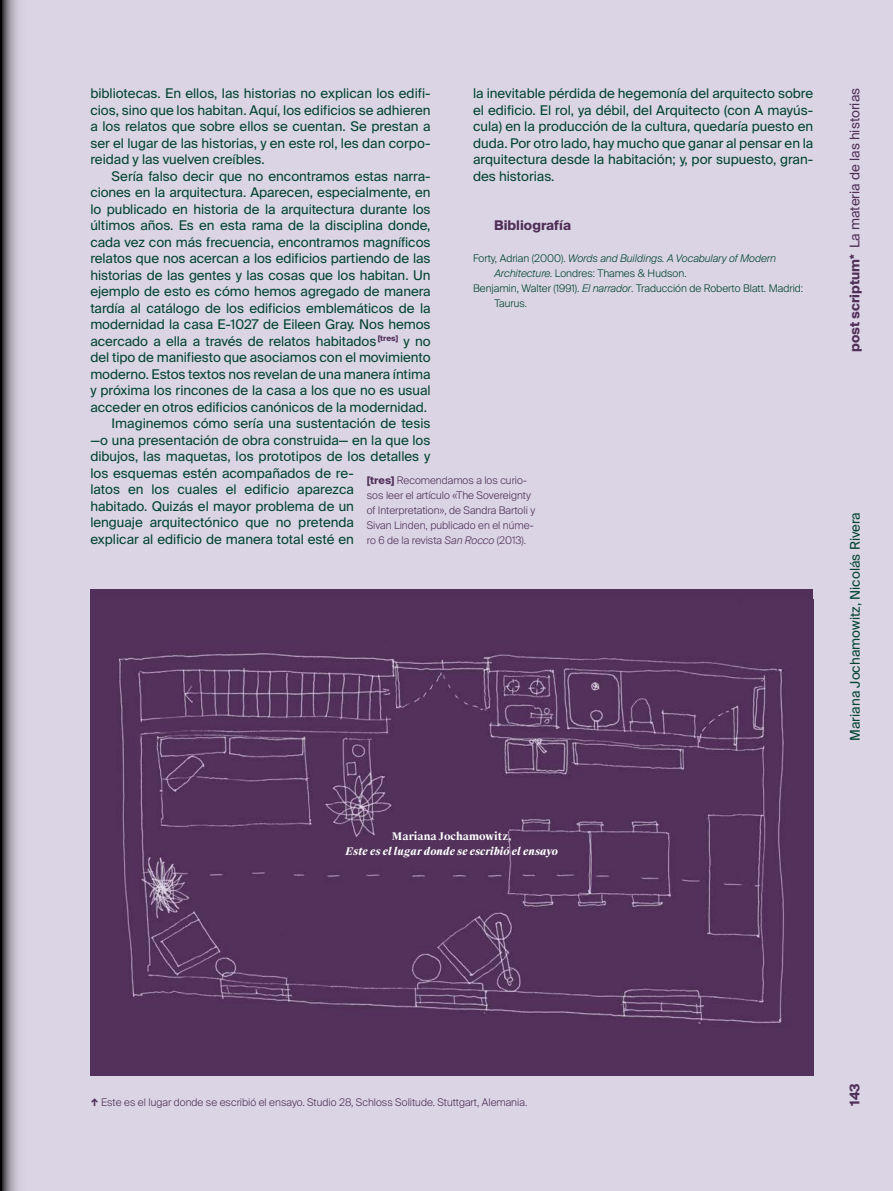
<style>
.page{position:relative;width:893px;height:1191px;background:#dad4e4}
.page>*{position:absolute;margin:0;border:0;box-sizing:border-box;transform-origin:0 0}
.t1{font:13.35px/16.5px "Suisse Intl";letter-spacing:-.005em;color:#00432f;text-align:justify}
.t2{font:13.35px "Suisse Intl";color:#502f58}
.t3{font:700 13.35px "Suisse Intl";color:#502f58}
.t4{font:300 10.5px/15px "Suisse Intl";color:#502f58}
.t5{font:300 10.5px "Suisse Intl";color:#00432f}
.t6{font:italic 300 10.5px "Suisse Intl";color:#00432f}
.t7{font:italic 700 10.5px "Suisse Works";color:#fff}
.t8{font:700 10.5px "Suisse Works";color:#fff}
.s1{font-style:normal}
.s2{font-style:italic}
.s3{font-weight:700}
</style>
<div class="page">
<svg style="left:0;top:0;width:255px;height:1191px"></svg>
<div style="left:90px;top:589px;width:723px;height:486px;background:#502f58"></div>
<img style="left:118px;top:653px;width:666px;height:371px">
<p class="t1" style="left:90px;top:85px;width:342px">bibliotecas. En ellos, las historias no explican los edifi&shy;cios, sino que los habitan. Aquí, los edificios se adhieren a los relatos que sobre ellos se cuentan. Se prestan a ser el lugar de las historias, y en este rol, les dan corpo&shy;reidad y las vuelven creíbles.</p>
<p class="t1" style="left:112px;top:168px;width:320px">Sería falso decir que no encontramos estas narra-</p>
<p class="t1" style="left:90px;top:184px;width:342px">ciones en la arquitectura. Aparecen, especialmente, en</p>
<p class="t1" style="left:90px;top:201px;width:342px">lo publicado en historia de la arquitectura durante los</p>
<p class="t1" style="left:90px;top:217px;width:342px">últimos años. Es en esta rama de la disciplina donde,</p>
<p class="t1" style="left:90px;top:234px;width:342px">cada vez con más frecuencia, encontramos magníficos</p>
<p class="t1" style="left:90px;top:250px;width:342px">relatos que nos acercan a los edificios partiendo de las</p>
<p class="t1" style="left:90px;top:267px;width:342px">historias de las gentes y las cosas que los habitan. Un</p>
<p class="t1" style="left:90px;top:283px;width:342px">ejemplo de esto es cómo hemos agregado de manera</p>
<p class="t1" style="left:90px;top:300px;width:342px">tardía al catálogo de los edificios emblemáticos de la</p>
<p class="t1" style="left:90px;top:316px;width:342px">modernidad la casa E-1027 de Eileen Gray. Nos hemos</p>
<p class="t1" style="left:90px;top:333px;width:342px">acercado a ella a través de relatos habitados <sup>[tres]</sup> y no</p>
<p class="t1" style="left:90px;top:349px;width:342px">del tipo de manifiesto que asociamos con el movimiento</p>
<p class="t1" style="left:90px;top:366px;width:342px">moderno. Estos textos nos revelan de una manera íntima</p>
<p class="t1" style="left:90px;top:382px;width:342px">y próxima los rincones de la casa a los que no es usual</p>
<p class="t1" style="left:90px;top:399px;width:338px">acceder en otros edificios canónicos de la modernidad.</p>
<p class="t1" style="left:112px;top:415px;width:320px">Imaginemos cómo sería una sustentación de tesis</p>
<p class="t1" style="left:90px;top:432px;width:342px">—o una presentación de obra construida— en la que los</p>
<p class="t1" style="left:90px;top:448px;width:342px">dibujos, las maquetas, los prototipos de los detalles y</p>
<p class="t1" style="left:90px;top:465px;width:265px">los esquemas estén acompañados de re-</p>
<p class="t1" style="left:90px;top:481px;width:265px">latos en los cuales el edificio aparezca</p>
<p class="t1" style="left:90px;top:498px;width:265px">habitado. Quizás el mayor problema de un</p>
<p class="t1" style="left:90px;top:514px;width:265px">lenguaje arquitectónico que no pretenda</p>
<p class="t1" style="left:90px;top:531px;width:265px">explicar al edificio de manera total esté en</p>
<p class="t1" style="left:473px;top:85px;width:342px">la inevitable pérdida de hegemonía del arquitecto sobre el edificio. El rol, ya débil, del Arquitecto (con A mayús&shy;cula) en la producción de la cultura, quedaría puesto en duda. Por otro lado, hay mucho que ganar al pensar en la arquitectura desde la habitación; y, por supuesto, gran&shy;des historias.</p>
<p class="t3" style="left:494px;top:218px;width:78px">Bibliografía</p>
<p class="t6" style="left:473px;top:252px;width:304px"><span class="s1">Forty, Adrian (2000).</span> Words and Buildings. A Vocabulary of Modern</p>
<p class="t5" style="left:494px;top:267px;width:194px"><span class="s2">Architecture.</span> Londres: Thames &amp; Hudson.</p>
<p class="t5" style="left:473px;top:282px;width:332px">Benjamin, Walter (1991). <span class="s2">El narrador</span>. Traducción de Roberto Blatt. Madrid:</p>
<p class="t5" style="left:494px;top:297px;width:34px">Taurus.</p>
<p class="t4" style="left:367px;top:473px;width:170px"><span class="s3">[tres]</span> Recomendamos a los curio&shy;sos leer el artículo «The Sovereignty of Interpretation», de Sandra Bartoli y Sivan Linden, publicado en el núme&shy;ro 6 de la revista <span class="s2">San Rocco</span> (2013).</p>
<p class="t8" style="left:392px;top:829px;width:121px">Mariana Jochamowitz,</p>
<p class="t7" style="left:346px;top:844px;width:214px">Este es el lugar donde se escribió el ensayo</p>
<p class="t2" style="left:847px;top:352px;width:265px;rotate:-90deg"><span class="s3">post scriptum*</span> La materia de las historias</p>
<p class="t1" style="left:847px;top:741px;width:230px;rotate:-90deg">Mariana Jochamowitz, Nicolás Rivera</p>
<p class="t4" style="left:90px;top:1094px;width:438px"><span class="s3">↑</span> Este es el lugar donde se escribió el ensayo. Studio 28, Schloss Solitude. Stuttgart, Alemania.</p>
<p class="t3" style="left:847px;top:1106px;width:24px;rotate:-90deg">143</p>
</div>
